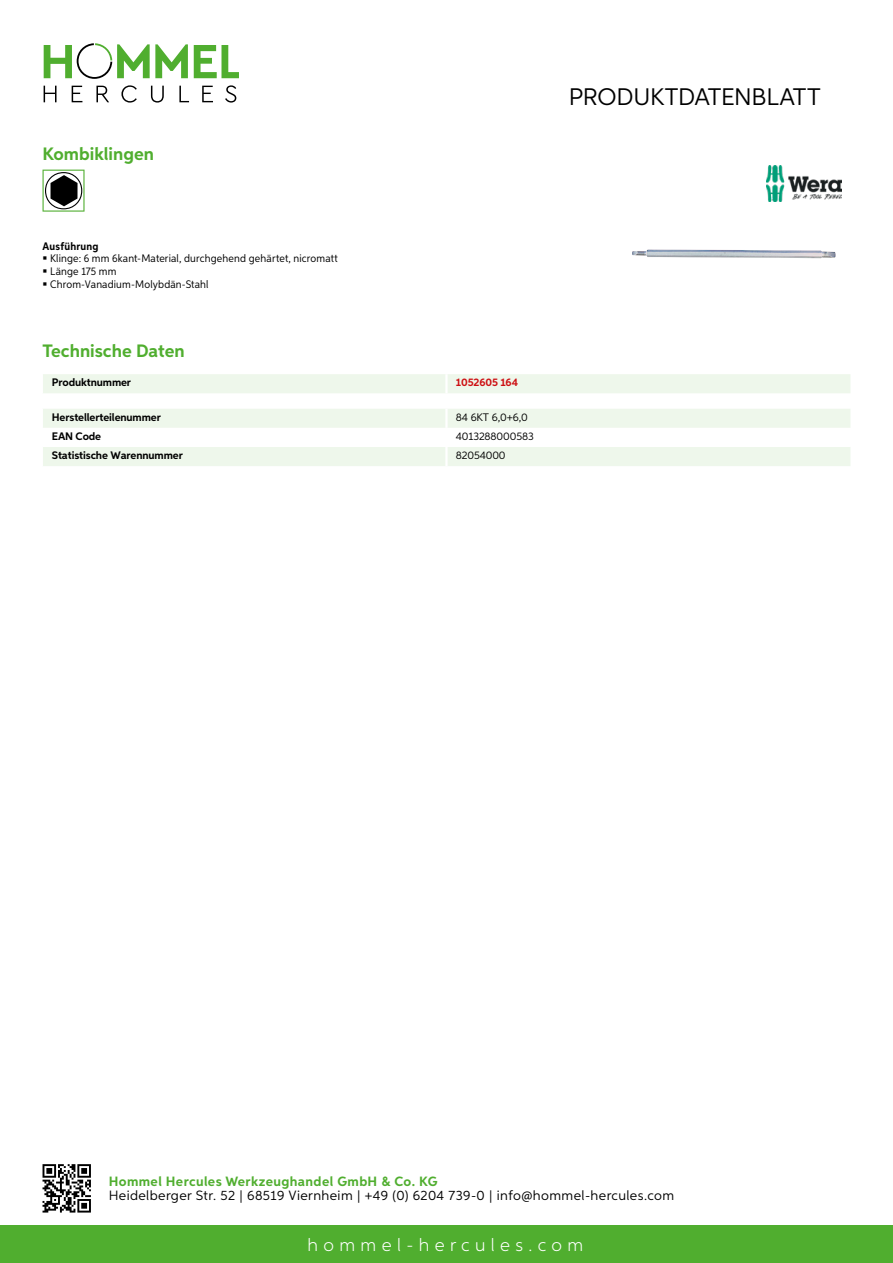
<style>
.page{position:relative;width:893px;height:1263px;background:#fff}
.page>*{position:absolute;margin:0;border:0;box-sizing:border-box;transform-origin:0 0}
.t1{font:24px "Aspira";letter-spacing:-.01em;color:#000}
.t2{font:700 18px "Aspira";color:#50ae2f}
.t3{font:300 18px "Aspira";letter-spacing:.3em;color:#fff}
.t4{font:13.5px "Aspira";letter-spacing:.03em;color:#000}
.t5{font:700 13.5px "Aspira";letter-spacing:.03em;color:#50ae2f}
.t6{font:10.95px/12.8px "Aspira Nar";letter-spacing:.015em;color:#000}
.t7{font:700 10.95px "Aspira";letter-spacing:-.01em;color:#000}
.t8{font:10.95px "Aspira";letter-spacing:-.01em;color:#000}
.t9{font:700 10.95px "Aspira";letter-spacing:-.01em;color:#cd1013}
.t10{font:700 10.95px "Aspira Nar";letter-spacing:.02em;color:#000}
</style>
<div class="page">
<div style="left:0;top:1226px;width:893px;height:37px;background:#50ae2f"></div>
<svg style="left:43px;top:1164px;width:48px;height:48px"></svg>
<svg style="left:194px;top:45px;width:45px;height:33px"></svg>
<svg style="left:44px;top:43px;width:144px;height:36px"></svg>
<svg style="left:44px;top:86px;width:13px;height:16px"></svg>
<svg style="left:72px;top:86px;width:10px;height:16px"></svg>
<svg style="left:96px;top:86px;width:13px;height:16px"></svg>
<svg style="left:121px;top:85px;width:16px;height:18px"></svg>
<svg style="left:151px;top:86px;width:13px;height:17px"></svg>
<svg style="left:179px;top:86px;width:10px;height:16px"></svg>
<svg style="left:202px;top:86px;width:11px;height:16px"></svg>
<svg style="left:225px;top:85px;width:11px;height:18px"></svg>
<div style="left:43px;top:374px;width:807px;height:19px;background:#eef7eb"></div>
<hr style="left:445px;top:374px;width:3px;height:19px;background:#fff">
<svg style="left:43px;top:409px;width:807px;height:57px"></svg>
<hr style="left:445px;top:447px;width:3px;height:19px;background:#fff">
<svg style="left:43px;top:170px;width:42px;height:42px"></svg>
<img style="left:632px;top:249px;width:204px;height:9px">
<img style="left:766px;top:166px;width:76px;height:36px">
<h2 class="t2" style="left:43px;top:142px;width:113px">Kombiklingen</h2>
<p class="t10" style="left:43px;top:239px;width:58px">Ausführung</p>
<p class="t6" style="left:50px;top:252px;width:289px">Klinge: 6 mm 6kant-Material, durchgehend gehärtet, nicromatt<br>Länge 175 mm<br>Chrom-Vanadium-Molybdän-Stahl</p>
<h2 class="t2" style="left:43px;top:340px;width:144px">Technische Daten</h2>
<p class="t7" style="left:52px;top:376px;width:81px">Produktnummer</p>
<p class="t9" style="left:456px;top:376px;width:64px">1052605 164</p>
<p class="t7" style="left:52px;top:410px;width:111px">Herstellerteilenummer</p>
<p class="t8" style="left:456px;top:410px;width:74px">84 6KT 6,0+6,0</p>
<p class="t7" style="left:52px;top:429px;width:51px">EAN Code</p>
<p class="t8" style="left:456px;top:429px;width:79px">4013288000583</p>
<p class="t7" style="left:52px;top:448px;width:132px">Statistische Warennummer</p>
<p class="t8" style="left:456px;top:448px;width:51px">82054000</p>
<h1 class="t1" style="left:569px;top:82px;width:253px">Produktdatenblatt</h1>
<p class="t5" style="left:109px;top:1172px;width:330px">Hommel Hercules Werkzeughandel GmbH &amp; Co. KG</p>
<p class="t4" style="left:109px;top:1187px;width:567px">Heidelberger Str. 52 | 68519 Viernheim | +49 (0) 6204 739-0 | info@hommel-hercules.com</p>
<h2 class="t3" style="left:307px;top:1234px;width:277px">hommel-hercules.com</h2>
</div>
